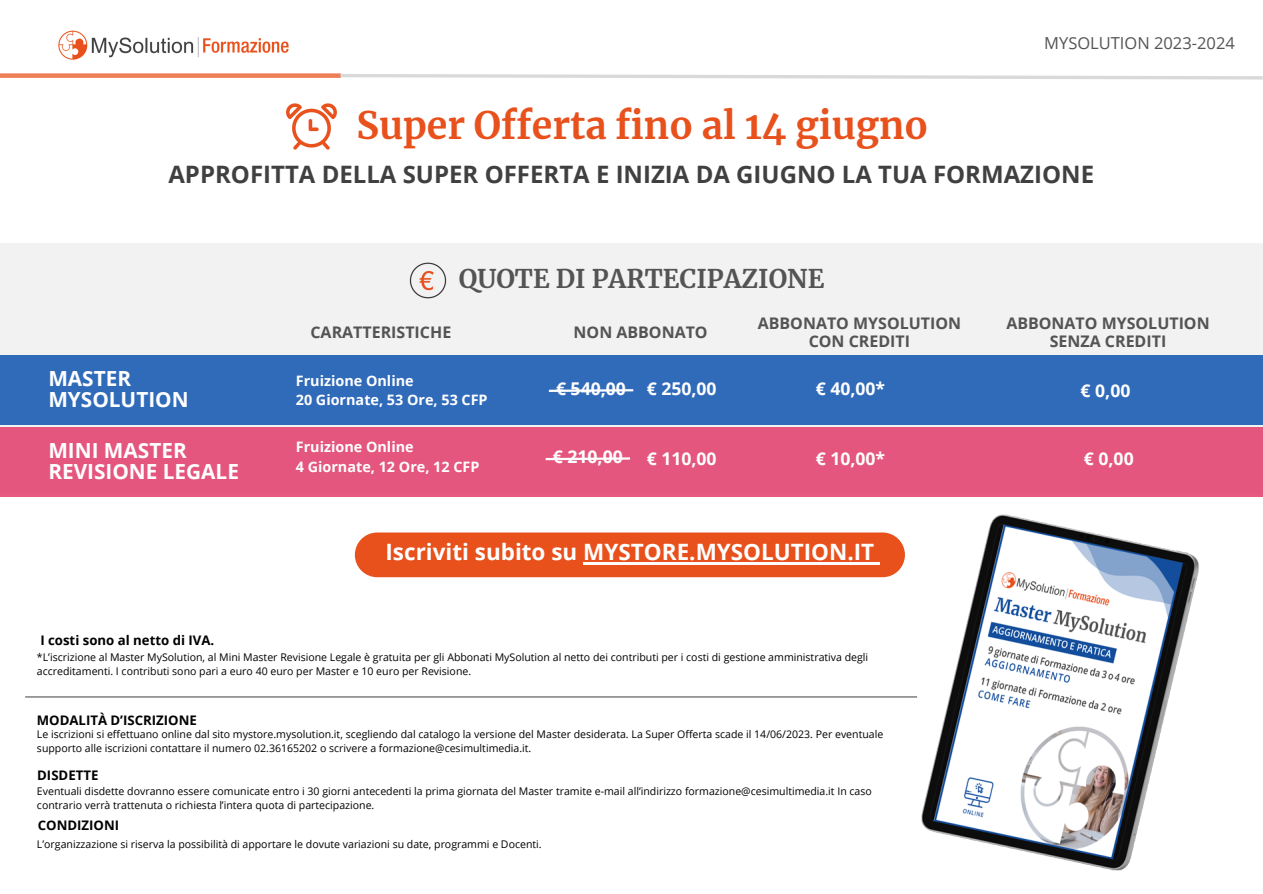
<style>
.page{position:relative;width:1263px;height:894px;background:#fff}
.page>*{position:absolute;margin:0;border:0;box-sizing:border-box;transform-origin:0 0}
.t1{font:700 37.5px "Merriweather";color:#e8501c}
.t2{font:700 25.5px "Merriweather";color:#545454}
.t3{font:700 24px "Open Sans";color:#404040}
.t4{font:700 22.5px "Open Sans";color:#fff}
.t5{font:700 20.85px "Open Sans";color:#fff}
.t6{font:700 17.55px "Open Sans";color:#fff}
.t7{font:16.5px "Open Sans";color:#545454}
.t8{font:700 16.05px "Open Sans";color:#545454}
.t9{font:700 14.4px "Open Sans";color:#fff}
.t10{font:700 13.2px "Open Sans";color:#000}
.t11{font:10.5px/14.1px "Open Sans";color:#000}
</style>
<div class="page">
<img style="left:58px;top:30px;width:231px;height:30px">
<div style="left:0;top:73px;width:341px;height:5px;background:#ee7e57"></div>
<svg style="left:337px;top:73px;width:926px;height:7px"></svg>
<div style="left:0;top:244px;width:1263px;height:249px;background:#f2f2f2"></div>
<div style="left:0;top:355px;width:1263px;height:69px;background:#306bba"></div>
<div style="left:0;top:427px;width:1263px;height:69px;background:#e4567d"></div>
<svg style="left:548px;top:389px;width:86px;height:3px"></svg>
<svg style="left:545px;top:457px;width:86px;height:4px"></svg>
<hr style="left:25px;top:696px;width:892px;height:1px;background:#545454">
<div style="left:355px;top:532px;width:550px;height:45px;background:#e8501c;border-radius:22px"></div>
<img style="left:286px;top:103px;width:51px;height:47px">
<img style="left:409px;top:262px;width:38px;height:37px">
<img style="left:732px;top:496px;width:531px;height:375px">
<hr style="left:583px;top:562px;width:291px;height:2px;background:#fff">
<svg style="left:874px;top:562px;width:6px;height:2px"></svg>
<p class="t1" style="left:356px;top:102px;width:573px">Super Offerta fino al 14 giugno</p>
<p class="t7" style="left:1044px;top:31px;width:192px">MYSOLUTION 2023-2024</p>
<p class="t3" style="left:168px;top:158px;width:927px">APPROFITTA DELLA SUPER OFFERTA E INIZIA DA GIUGNO LA TUA FORMAZIONE</p>
<p class="t2" style="left:459px;top:262px;width:367px">QUOTE DI PARTECIPAZIONE</p>
<p class="t5" style="left:48px;top:364px;width:84px">MASTER</p>
<p class="t5" style="left:48px;top:384px;width:142px">MYSOLUTION</p>
<p class="t5" style="left:48px;top:436px;width:140px">MINI MASTER</p>
<p class="t5" style="left:48px;top:456px;width:192px">REVISIONE LEGALE</p>
<p class="t8" style="left:310px;top:320px;width:142px">CARATTERISTICHE</p>
<p class="t8" style="left:574px;top:320px;width:136px">NON ABBONATO</p>
<p class="t9" style="left:296px;top:370px;width:119px">Fruizione Online</p>
<p class="t9" style="left:296px;top:389px;width:193px">20 Giornate, 53 Ore, 53 CFP</p>
<p class="t9" style="left:296px;top:437px;width:119px">Fruizione Online</p>
<p class="t9" style="left:296px;top:456px;width:185px">4 Giornate, 12 Ore, 12 CFP</p>
<p class="t6" style="left:556px;top:376px;width:71px">€ 540,00</p>
<p class="t6" style="left:553px;top:444px;width:71px">€ 210,00</p>
<p class="t6" style="left:647px;top:376px;width:71px">€ 250,00</p>
<p class="t6" style="left:647px;top:446px;width:71px">€ 110,00</p>
<p class="t8" style="left:758px;top:311px;width:205px">ABBONATO MYSOLUTION</p>
<p class="t8" style="left:809px;top:329px;width:103px">CON CREDITI</p>
<p class="t6" style="left:816px;top:376px;width:71px">€ 40,00*</p>
<p class="t6" style="left:816px;top:446px;width:71px">€ 10,00*</p>
<p class="t4" style="left:385px;top:536px;width:490px">Iscriviti subito su MYSTORE.MYSOLUTION.IT</p>
<p class="t10" style="left:40px;top:630px;width:175px">I costi sono al netto di IVA.</p>
<p class="t11" style="left:37px;top:649px;width:833px">*L’iscrizione al Master MySolution, al Mini Master Revisione Legale è gratuita per gli Abbonati MySolution al netto dei contributi per i costi di gestione amministrativa degli accreditamenti. I contributi sono pari a euro 40 euro per Master e 10 euro per Revisione.</p>
<p class="t10" style="left:37px;top:710px;width:162px">MODALITÀ D’ISCRIZIONE</p>
<p class="t11" style="left:37px;top:726px;width:848px">Le iscrizioni si effettuano online dal sito mystore.mysolution.it, scegliendo dal catalogo la versione del Master desiderata. La Super Offerta scade il 14/06/2023. Per eventuale supporto alle iscrizioni contattare il numero 02.36165202 o scrivere a formazione@cesimultimedia.it.</p>
<p class="t11" style="left:37px;top:783px;width:836px">Eventuali disdette dovranno essere comunicate entro i 30 giorni antecedenti la prima giornata del Master tramite e-mail all’indirizzo formazione@cesimultimedia.it In caso contrario verrà trattenuta o richiesta l’intera quota di partecipazione.</p>
<p class="t11" style="left:37px;top:836px;width:506px">L’organizzazione si riserva la possibilità di apportare le dovute variazioni su date, programmi e Docenti.</p>
<p class="t10" style="left:37px;top:765px;width:63px">DISDETTE</p>
<p class="t10" style="left:38px;top:816px;width:83px">CONDIZIONI</p>
<p class="t8" style="left:1006px;top:311px;width:205px">ABBONATO MYSOLUTION</p>
<p class="t8" style="left:1050px;top:329px;width:118px">SENZA CREDITI</p>
<p class="t6" style="left:1081px;top:377px;width:51px">€ 0,00</p>
<p class="t6" style="left:1084px;top:446px;width:51px">€ 0,00</p>
</div>
